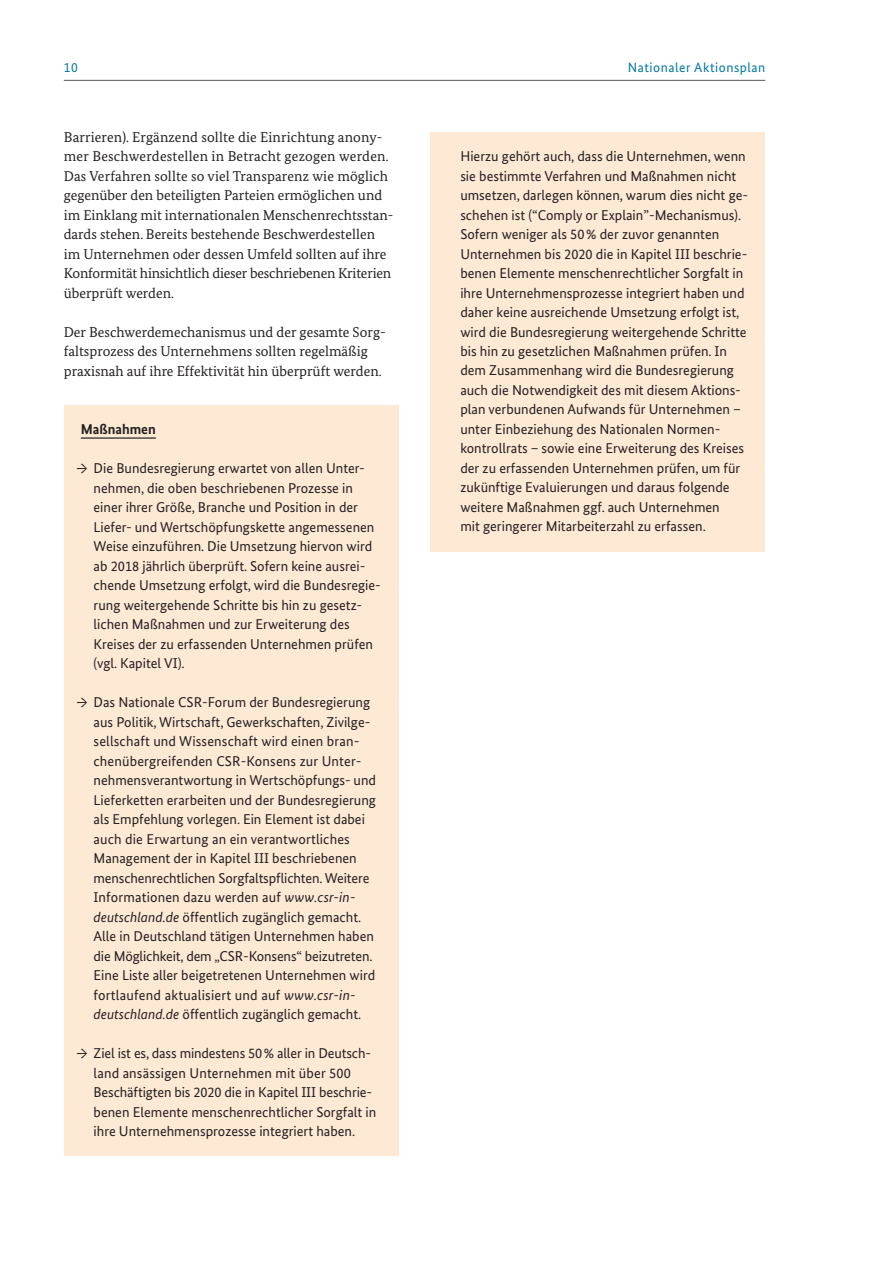
<style>
.page{position:relative;width:893px;height:1263px;background:#fff}
.page>*{position:absolute;margin:0;border:0;box-sizing:border-box;transform-origin:0 0}
.t1{font:14.25px/19.5px "Bundes Sans";color:#231f20}
.t2{font:14.25px/19.5px "Bundes Serif";color:#231f20}
.t3{font:700 14.25px "Bundes Sans";color:#231f20}
.t4{font:13.5px "Bundes Sans";letter-spacing:.04em;color:#0079a3}
.s1{font-family:"Bundes Serif"}
.s2{font-style:italic}
</style>
<div class="page">
<hr style="left:64px;top:80px;width:701px;height:1px;background:#57585a">
<div style="left:64px;top:405px;width:335px;height:751px;background:#fee9d5"></div>
<div style="left:431px;top:132px;width:334px;height:419px;background:#fee9d5"></div>
<hr style="left:81px;top:437px;width:75px;height:2px;background:#231f20">
<p class="t4" style="left:64px;top:59px;width:16px">10</p>
<p class="t4" style="left:628px;top:59px;width:139px">Nationaler Aktionsplan</p>
<p class="t2" style="left:64px;top:127px;width:331px">Barrieren). Ergänzend sollte die Einrichtung anony&shy;mer Beschwerdestellen in Betracht gezogen werden.<br>Das Verfahren sollte so viel Transparenz wie möglich gegenüber den beteiligten Parteien ermöglichen und im Einklang mit internationalen Menschenrechtsstan&shy;dards stehen. Bereits bestehende Beschwerdestellen im Unternehmen oder dessen Umfeld sollten auf ihre Konformität hinsichtlich dieser beschriebenen Kriterien überprüft werden.</p>
<p class="t2" style="left:64px;top:322px;width:323px">Der Beschwerdemechanismus und der gesamte Sorg&shy;faltsprozess des Unternehmens sollten regelmäßig praxisnah auf ihre Effektivität hin überprüft werden.</p>
<p class="t3" style="left:81px;top:421px;width:77px">Maßnahmen</p>
<p class="t1" style="left:94px;top:458px;width:289px;text-indent:-17px"><span class="s1">→</span> Die Bundesregierung erwartet von allen Unter&shy;nehmen, die oben beschriebenen Prozesse in einer ihrer Größe, Branche und Position in der Liefer- und Wertschöpfungskette angemessenen Weise einzuführen. Die Umsetzung hiervon wird ab 2018 jährlich überprüft. Sofern keine ausrei&shy;chende Umsetzung erfolgt, wird die Bundesregie&shy;rung weitergehende Schritte bis hin zu gesetz&shy;lichen Maßnahmen und zur Erweiterung des Kreises der zu erfassenden Unternehmen prüfen (vgl. Kapitel VI).</p>
<p class="t1" style="left:94px;top:692px;width:284px;text-indent:-17px"><span class="s1">→</span> Das Nationale CSR-Forum der Bundesregierung aus Politik, Wirtschaft, Gewerkschaften, Zivilge&shy;sellschaft und Wissenschaft wird einen bran&shy;chenübergreifenden CSR-Konsens zur Unter&shy;nehmensverantwortung in Wertschöpfungs- und Lieferketten erarbeiten und der Bundesregierung als Empfehlung vorlegen. Ein Element ist dabei auch die Erwartung an ein verantwortliches Management der in Kapitel III beschriebenen menschenrechtlichen Sorgfaltspflichten. Weitere Informationen dazu werden auf <span class="s2">www.csr-in&shy;deutschland.de</span> öffentlich zugänglich gemacht.<br>Alle in Deutschland tätigen Unternehmen haben die Möglichkeit, dem „CSR-Konsens“ beizutreten.<br>Eine Liste aller beigetretenen Unternehmen wird fortlaufend aktualisiert und auf <span class="s2">www.csr-in&shy;deutschland.de</span> öffentlich zugänglich gemacht.</p>
<p class="t1" style="left:94px;top:1043px;width:284px;text-indent:-17px"><span class="s1">→</span> Ziel ist es, dass mindestens 50% aller in Deutsch&shy;land ansässigen Unternehmen mit über 500<br>Beschäftigten bis 2020 die in Kapitel III beschrie&shy;benen Elemente menschenrechtlicher Sorgfalt in ihre Unternehmensprozesse integriert haben.</p>
<p class="t1" style="left:460px;top:146px;width:289px">Hierzu gehört auch, dass die Unternehmen, wenn sie bestimmte Verfahren und Maßnahmen nicht umsetzen, darlegen können, warum dies nicht ge&shy;schehen ist (“Comply or Explain”-Mechanismus).<br>Sofern weniger als 50% der zuvor genannten Unternehmen bis 2020 die in Kapitel III beschrie&shy;benen Elemente menschenrechtlicher Sorgfalt in ihre Unternehmensprozesse integriert haben und daher keine ausreichende Umsetzung erfolgt ist, wird die Bundesregierung weitergehende Schritte bis hin zu gesetzlichen Maßnahmen prüfen. In dem Zusammenhang wird die Bundesregierung auch die Notwendigkeit des mit diesem Aktions&shy;plan verbundenen Aufwands für Unternehmen – unter Einbeziehung des Nationalen Normen&shy;kontrollrats – sowie eine Erweiterung des Kreises der zu erfassenden Unternehmen prüfen, um für zukünftige Evaluierungen und daraus folgende weitere Maßnahmen ggf. auch Unternehmen<br>mit geringerer Mitarbeiterzahl zu erfassen.</p>
</div>
